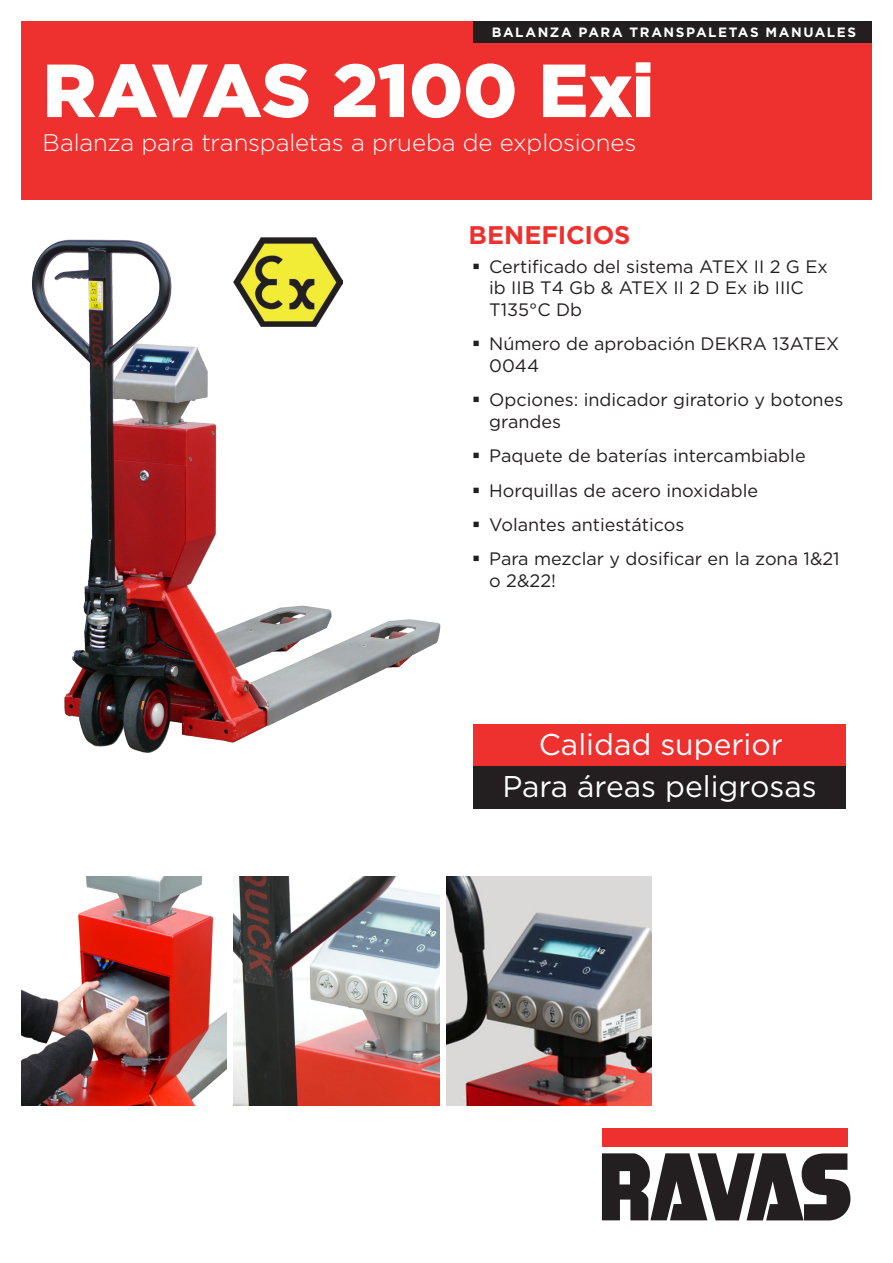
<style>
.page{position:relative;width:893px;height:1263px;background:#fff}
.page>*{position:absolute;margin:0;border:0;box-sizing:border-box;transform-origin:0 0}
.t1{font:900 75px "Gotham";letter-spacing:-.01em;color:#fff}
.t2{font:30px "Gotham";color:#fff}
.t3{font:700 25.5px "Gotham";letter-spacing:-.01em;color:#ee302e}
.t4{font:300 24px "Gotham";letter-spacing:-.005em;color:#fff}
.t5{font:18px/21.6px "Gotham";color:#231f20}
.t6{font:700 13.5px "Gotham";letter-spacing:.115em;color:#fff}
</style>
<div class="page">
<div style="left:21px;top:21px;width:851px;height:179px;background:#ee312f"></div>
<img style="left:32px;top:239px;width:409px;height:514px">
<div style="left:473px;top:724px;width:372px;height:42px;background:#ee302e"></div>
<div style="left:473px;top:766px;width:372px;height:43px;background:#231f20"></div>
<div style="left:602px;top:1128px;width:245px;height:19px;background:#ee312f"></div>
<svg style="left:602px;top:1153px;width:248px;height:67px"></svg>
<div style="left:473px;top:21px;width:399px;height:22px;background:#231f20"></div>
<img style="left:446px;top:876px;width:206px;height:230px">
<img style="left:234px;top:876px;width:205px;height:230px">
<img style="left:21px;top:876px;width:206px;height:230px">
<img style="left:234px;top:237px;width:108px;height:89px">
<p class="t6" style="left:492px;top:23px;width:366px">BALANZA PARA TRANSPALETAS MANUALES</p>
<p class="t1" style="left:43px;top:39px;width:613px">RAVAS 2100 Exi</p>
<p class="t4" style="left:43px;top:127px;width:595px">Balanza para transpaletas a prueba de explosiones</p>
<p class="t3" style="left:469px;top:218px;width:163px">BENEFICIOS</p>
<p class="t5" style="left:489px;top:255px;width:340px">Certificado del sistema ATEX II 2 G Ex ib IIB T4 Gb &amp; ATEX II 2 D Ex ib IIIC<br>T135°C Db</p>
<p class="t5" style="left:489px;top:333px;width:351px">Número de aprobación DEKRA 13ATEX<br>0044</p>
<p class="t5" style="left:489px;top:389px;width:356px">Opciones: indicador giratorio y botones grandes</p>
<p class="t5" style="left:489px;top:445px;width:318px">Paquete de baterías intercambiable</p>
<p class="t5" style="left:489px;top:479px;width:270px">Horquillas de acero inoxidable</p>
<p class="t5" style="left:489px;top:513px;width:197px">Volantes antiestáticos</p>
<p class="t5" style="left:489px;top:548px;width:352px">Para mezclar y dosificar en la zona 1&amp;21 o 2&amp;22!</p>
<p class="t2" style="left:539px;top:725px;width:246px">Calidad superior</p>
<p class="t2" style="left:502px;top:767px;width:316px">Para áreas peligrosas</p>
</div>
